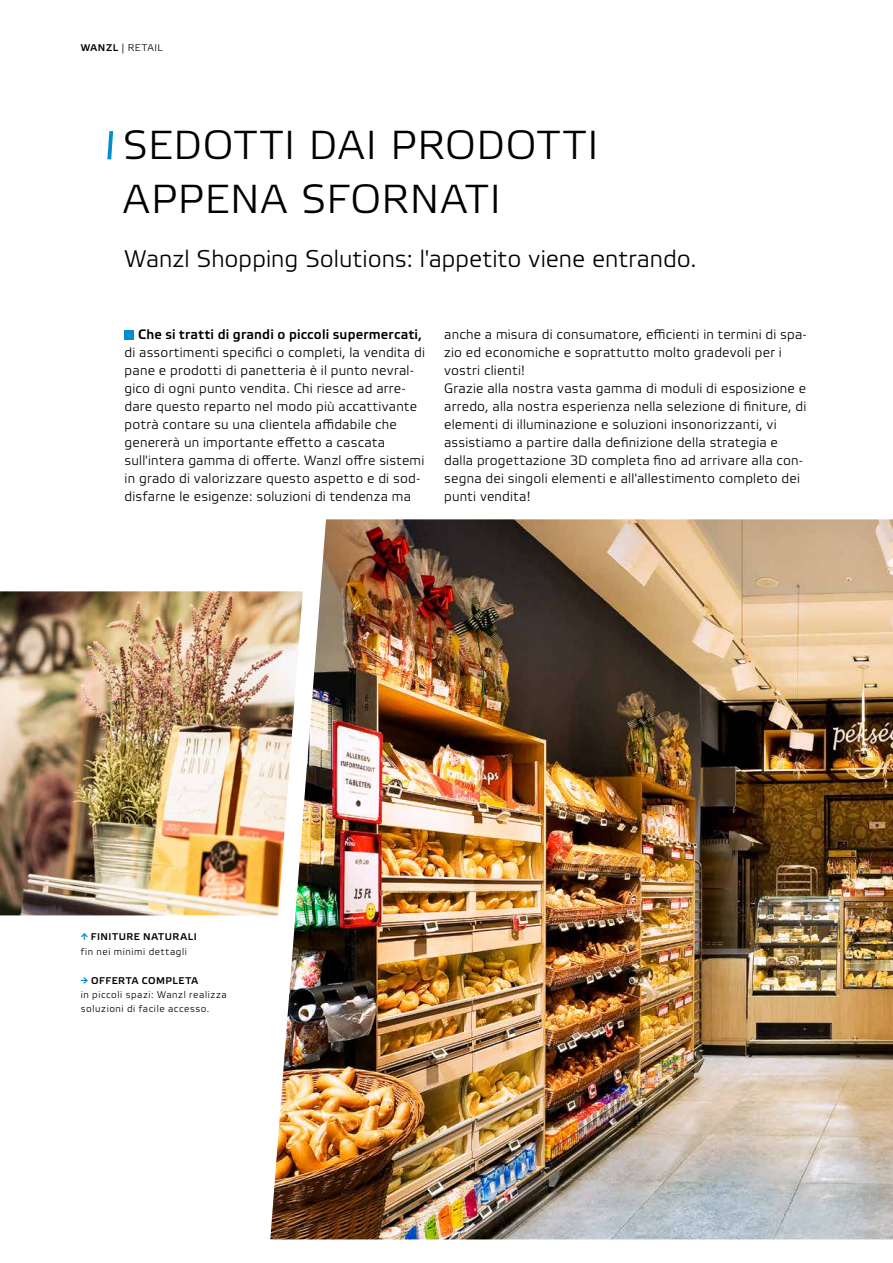
<style>
.page{position:relative;width:893px;height:1263px;background:#fff}
.page>*{position:absolute;margin:0;border:0;box-sizing:border-box;transform-origin:0 0}
.t1{font:300 40.5px/54px "Wanzl Etelka";letter-spacing:.015em;color:#000}
.t2{font:300 24px "Wanzl Etelka";color:#000}
.t3{font:300 13.5px/18px "Wanzl Etelka";letter-spacing:.015em;color:#000}
.t4{font:500 13.5px "Wanzl Etelka";letter-spacing:.015em;color:#000}
.t5{font:300 9.75px/14.4px "Wanzl Etelka";letter-spacing:.06em;color:#000}
.s1{font-weight:500}
.s2{font-weight:500;color:#008dd1}
</style>
<div class="page">
<img style="left:0;top:591px;width:270px;height:324px">
<img style="left:270px;top:519px;width:623px;height:720px">
<svg style="left:107px;top:131px;width:6px;height:28px"></svg>
<div style="left:125px;top:330px;width:9px;height:9px;background:#008dd1"></div>
<p class="t5" style="left:81px;top:41px;width:84px"><span class="s1">WANZL</span> | RETAIL</p>
<h1 class="t1" style="left:123px;top:120px;width:477px">SEDOTTI DAI PRODOTTI<br>APPENA SFORNATI</h1>
<h2 class="t2" style="left:125px;top:245px;width:573px">Wanzl Shopping Solutions: l'appetito viene entrando.</h2>
<p class="t4" style="left:138px;top:327px;width:285px">Che si tratti di grandi o piccoli supermercati,</p>
<p class="t3" style="left:125px;top:344px;width:302px">di assortimenti specifici o completi, la vendita di pane e prodotti di panetteria è il punto nevral&shy;gico di ogni punto vendita. Chi riesce ad arre&shy;dare questo reparto nel modo più accattivante potrà contare su una clientela affidabile che genererà un importante effetto a cascata sull'intera gamma di offerte. Wanzl offre sistemi in grado di valorizzare questo aspetto e di sod&shy;disfarne le esigenze: soluzioni di tendenza ma</p>
<p class="t3" style="left:444px;top:326px;width:364px">anche a misura di consumatore, efficienti in termini di spa&shy;zio ed economiche e soprattutto molto gradevoli per i vostri clienti!<br>Grazie alla nostra vasta gamma di moduli di esposizione e arredo, alla nostra esperienza nella selezione di finiture, di elementi di illuminazione e soluzioni insonorizzanti, vi assistiamo a partire dalla definizione della strategia e dalla progettazione 3D completa fino ad arrivare alla con&shy;segna dei singoli elementi e all'allestimento completo dei punti vendita!</p>
<p class="t5" style="left:81px;top:930px;width:117px"><span class="s2">↑</span> <span class="s1">FINITURE NATURALI </span>fin nei minimi dettagli</p>
<p class="t5" style="left:81px;top:973px;width:148px"><span class="s2">→</span> <span class="s1">OFFERTA COMPLETA<br></span>in piccoli spazi: Wanzl realizza soluzioni di facile accesso.</p>
</div>
